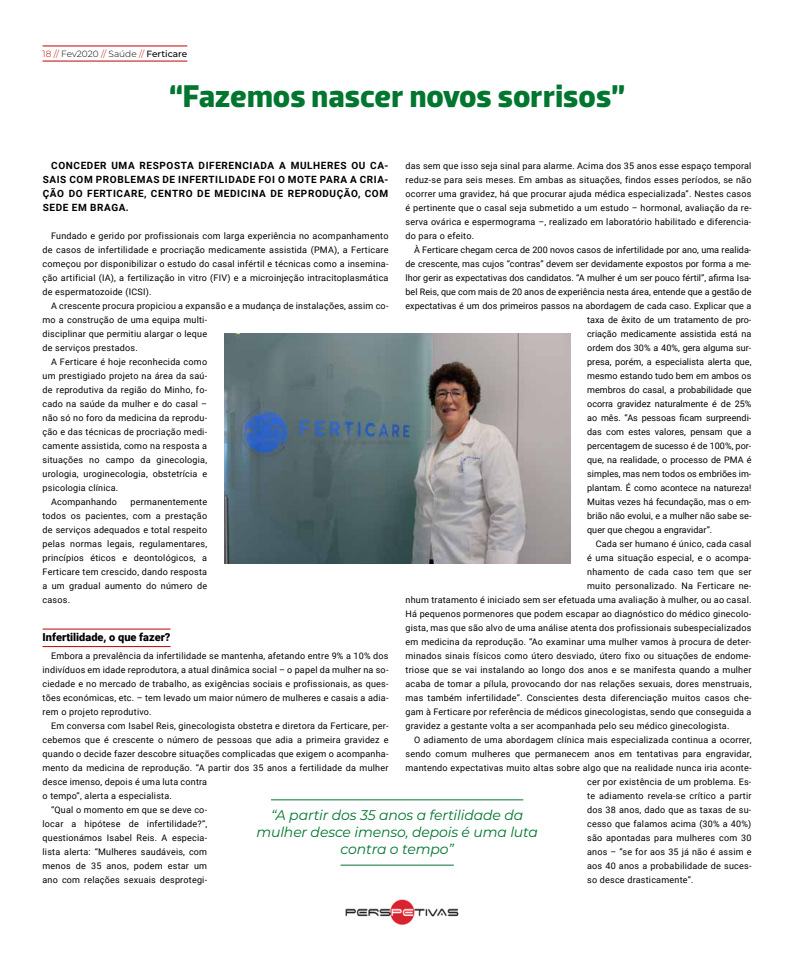
<style>
.page{position:relative;width:794px;height:964px;background:#fff}
.page>*{position:absolute;margin:0;border:0;box-sizing:border-box;transform-origin:0 0}
.t1{font:700 32px "Dobra";color:#00762f}
.t2{font:italic 14px/16.8px "Montserrat";letter-spacing:-.01em;color:#00762f;text-align:center}
.t3{font:900 11px "Roboto";color:#000}
.t4{font:700 10px/14px "Roboto";letter-spacing:.06em;color:#000;text-align:justify}
.t5{font:9px/14px "Roboto";letter-spacing:.025em;color:#000;text-align:justify}
.t6{font:9px "Roboto";letter-spacing:.005em;color:#000}
.t7{font:300 9px "Montserrat";color:#000}
.s1{color:#c00304}
.s2{font-weight:500}
</style>
<div class="page">
<hr style="left:43px;top:61px;width:144px;height:1px;background:#c00304">
<hr style="left:43px;top:46px;width:144px;height:1px;background:#c00304">
<img style="left:345px;top:900px;width:114px;height:25px">
<hr style="left:43px;top:629px;width:127px;height:1px;background:#c00304">
<hr style="left:43px;top:646px;width:127px;height:1px;background:#c00304">
<img style="left:224px;top:333px;width:346px;height:231px">
<hr style="left:271px;top:799px;width:252px;height:1px;background:#00762f">
<hr style="left:340px;top:865px;width:114px;height:1px;background:#00762f">
<p class="t7" style="left:43px;top:48px;width:146px"><span class="s1">18 //</span> Fev2020 <span class="s1">//</span> Saúde <span class="s1">//</span> <span class="s2">Ferticare</span></p>
<h1 class="t1" style="left:169px;top:78px;width:458px">“Fazemos nascer novos sorrisos”</h1>
<p class="t4" style="left:43px;top:158px;width:347px;text-indent:8px">CONCEDER UMA RESPOSTA DIFERENCIADA A MULHERES OU CA-SAIS COM PROBLEMAS DE INFERTILIDADE FOI O MOTE PARA A CRIA-ÇÃO DO FERTICARE, CENTRO DE MEDICINA DE REPRODUÇÃO, COM SEDE EM BRAGA.</p>
<p class="t5" style="left:43px;top:228px;width:347px;text-indent:9px">Fundado e gerido por profissionais com larga experiência no acompanhamento de casos de infertilidade e procriação medicamente assistida (PMA), a Ferticare começou por disponibilizar o estudo do casal infértil e técnicas como a insemina&shy;ção artificial (IA), a fertilização in vitro (FIV) e a microinjeção intracitoplasmática de espermatozoide (ICSI).</p>
<p class="t5" style="left:51px;top:298px;width:339px">A crescente procura propiciou a expansão e a mudança de instalações, assim co-</p>
<p class="t5" style="left:43px;top:312px;width:166px">mo a construção de uma equipa multi-</p>
<p class="t5" style="left:43px;top:326px;width:166px">disciplinar que permitiu alargar o leque</p>
<p class="t5" style="left:43px;top:340px;width:97px">de serviços prestados.</p>
<p class="t5" style="left:51px;top:354px;width:158px">A Ferticare é hoje reconhecida como</p>
<p class="t5" style="left:43px;top:368px;width:166px">um prestigiado projeto na área da saú-</p>
<p class="t5" style="left:43px;top:382px;width:166px">de reprodutiva da região do Minho, fo-</p>
<p class="t5" style="left:43px;top:396px;width:166px">cado na saúde da mulher e do casal –</p>
<p class="t5" style="left:43px;top:410px;width:166px">não só no foro da medicina da reprodu-</p>
<p class="t5" style="left:43px;top:424px;width:166px">ção e das técnicas de procriação medi-</p>
<p class="t5" style="left:43px;top:438px;width:166px">camente assistida, como na resposta a</p>
<p class="t5" style="left:43px;top:452px;width:166px">situações no campo da ginecologia,</p>
<p class="t5" style="left:43px;top:466px;width:166px">urologia, uroginecologia, obstetrícia e</p>
<p class="t5" style="left:43px;top:480px;width:77px">psicologia clínica.</p>
<p class="t5" style="left:51px;top:494px;width:68px">Acompanhando</p>
<p class="t5" style="left:405px;top:158px;width:347px">das sem que isso seja sinal para alarme. Acima dos 35 anos esse espaço temporal reduz-se para seis meses. Em ambas as situações, findos esses períodos, se não ocorrer uma gravidez, há que procurar ajuda médica especializada”. Nestes casos é pertinente que o casal seja submetido a um estudo – hormonal, avaliação da re&shy;serva ovárica e espermograma –, realizado em laboratório habilitado e diferencia&shy;do para o efeito.</p>
<p class="t6" style="left:414px;top:243px;width:339px">À Ferticare chegam cerca de 200 novos casos de infertilidade por ano, uma realida-</p>
<p class="t6" style="left:405px;top:257px;width:347px">de crescente, mas cujos “contras” devem ser devidamente expostos por forma a me-</p>
<p class="t6" style="left:405px;top:271px;width:347px">lhor gerir as expectativas dos candidatos. “A mulher é um ser pouco fértil”, afirma Isa-</p>
<p class="t6" style="left:405px;top:285px;width:347px">bel Reis, que com mais de 20 anos de experiência nesta área, entende que a gestão de</p>
<p class="t6" style="left:405px;top:299px;width:347px">expectativas é um dos primeiros passos na abordagem de cada caso. Explicar que a</p>
<p class="t6" style="left:587px;top:313px;width:166px">taxa de êxito de um tratamento de pro-</p>
<p class="t6" style="left:587px;top:327px;width:166px">criação medicamente assistida está na</p>
<p class="t6" style="left:587px;top:341px;width:166px">ordem dos 30% a 40%, gera alguma sur-</p>
<p class="t6" style="left:587px;top:355px;width:166px">presa, porém, a especialista alerta que,</p>
<p class="t6" style="left:587px;top:369px;width:166px">mesmo estando tudo bem em ambos os</p>
<p class="t6" style="left:587px;top:383px;width:166px">membros do casal, a probabilidade que</p>
<p class="t6" style="left:587px;top:397px;width:166px">ocorra gravidez naturalmente é de 25%</p>
<p class="t6" style="left:587px;top:411px;width:166px">ao mês. “As pessoas ficam surpreendi-</p>
<p class="t6" style="left:587px;top:425px;width:166px">das com estes valores, pensam que a</p>
<p class="t6" style="left:587px;top:439px;width:166px">percentagem de sucesso é de 100%, por-</p>
<p class="t6" style="left:587px;top:453px;width:166px">que, na realidade, o processo de PMA é</p>
<p class="t6" style="left:587px;top:467px;width:166px">simples, mas nem todos os embriões im-</p>
<p class="t6" style="left:587px;top:481px;width:166px">plantam. É como acontece na natureza!</p>
<p class="t6" style="left:587px;top:495px;width:166px">Muitas vezes há fecundação, mas o em-</p>
<p class="t6" style="left:587px;top:509px;width:166px">brião não evolui, e a mulher não sabe se-</p>
<p class="t6" style="left:587px;top:523px;width:127px">quer que chegou a engravidar”.</p>
<p class="t5" style="left:595px;top:536px;width:157px">Cada ser humano é único, cada casal</p>
<p class="t5" style="left:587px;top:550px;width:166px">é uma situação especial, e o acompa-</p>
<p class="t5" style="left:587px;top:564px;width:166px">nhamento de cada caso tem que ser</p>
<p class="t5" style="left:587px;top:578px;width:166px">muito personalizado. Na Ferticare ne-</p>
<p class="t5" style="left:405px;top:592px;width:347px">nhum tratamento é iniciado sem ser efetuada uma avaliação à mulher, ou ao casal.</p>
<p class="t5" style="left:405px;top:606px;width:347px">Há pequenos pormenores que podem escapar ao diagnóstico do médico ginecolo-</p>
<p class="t5" style="left:405px;top:620px;width:347px">gista, mas que são alvo de uma análise atenta dos profissionais subespecializados</p>
<p class="t5" style="left:405px;top:634px;width:347px">em medicina da reprodução. “Ao examinar uma mulher vamos à procura de deter-</p>
<p class="t5" style="left:405px;top:648px;width:347px">minados sinais físicos como útero desviado, útero fixo ou situações de endome-</p>
<p class="t5" style="left:405px;top:662px;width:347px">triose que se vai instalando ao longo dos anos e se manifesta quando a mulher</p>
<p class="t5" style="left:405px;top:676px;width:347px">acaba de tomar a pílula, provocando dor nas relações sexuais, dores menstruais,</p>
<p class="t5" style="left:405px;top:690px;width:347px">mas também infertilidade”. Conscientes desta diferenciação muitos casos che-</p>
<p class="t5" style="left:405px;top:704px;width:347px">gam à Ferticare por referência de médicos ginecologistas, sendo que conseguida a</p>
<p class="t5" style="left:405px;top:718px;width:325px">gravidez a gestante volta a ser acompanhada pelo seu médico ginecologista.</p>
<p class="t5" style="left:414px;top:732px;width:339px">O adiamento de uma abordagem clínica mais especializada continua a ocorrer,</p>
<p class="t5" style="left:405px;top:746px;width:347px">sendo comum mulheres que permanecem anos em tentativas para engravidar,</p>
<p class="t5" style="left:405px;top:760px;width:347px">mantendo expectativas muito altas sobre algo que na realidade nunca iria aconte-</p>
<p class="t5" style="left:587px;top:774px;width:166px">cer por existência de um problema. Es-</p>
<p class="t5" style="left:587px;top:788px;width:166px">te adiamento revela-se crítico a partir</p>
<p class="t5" style="left:587px;top:802px;width:166px">dos 38 anos, dado que as taxas de su-</p>
<p class="t5" style="left:587px;top:816px;width:166px">cesso que falamos acima (30% a 40%)</p>
<p class="t5" style="left:587px;top:830px;width:166px">são apontadas para mulheres com 30</p>
<p class="t5" style="left:587px;top:844px;width:166px">anos – “se for aos 35 já não é assim e</p>
<p class="t5" style="left:587px;top:858px;width:166px">aos 40 anos a probabilidade de suces-</p>
<p class="t5" style="left:587px;top:872px;width:108px">so desce drasticamente”.</p>
<p class="t5" style="left:43px;top:494px;width:166px;text-indent:88px">permanentemente todos os pacientes, com a prestação de serviços adequados e total respeito pelas normas legais, regulamentares, princípios éticos e deontológicos, a Ferticare tem crescido, dando resposta a um gradual aumento do número de casos.</p>
<p class="t3" style="left:43px;top:629px;width:129px">Infertilidade, o que fazer?</p>
<p class="t5" style="left:43px;top:648px;width:347px;text-indent:9px">Embora a prevalência da infertilidade se mantenha, afetando entre 9% a 10% dos indivíduos em idade reprodutora, a atual dinâmica social – o papel da mulher na so&shy;ciedade e no mercado de trabalho, as exigências sociais e profissionais, as ques&shy;tões económicas, etc. – tem levado um maior número de mulheres e casais a adia&shy;rem o projeto reprodutivo.</p>
<p class="t5" style="left:51px;top:718px;width:339px">Em conversa com Isabel Reis, ginecologista obstetra e diretora da Ferticare, per-</p>
<p class="t5" style="left:43px;top:732px;width:347px">cebemos que é crescente o número de pessoas que adia a primeira gravidez e</p>
<p class="t5" style="left:43px;top:746px;width:347px">quando o decide fazer descobre situações complicadas que exigem o acompanha-</p>
<p class="t5" style="left:43px;top:760px;width:347px">mento da medicina de reprodução. “A partir dos 35 anos a fertilidade da mulher</p>
<p class="t5" style="left:43px;top:774px;width:166px">desce imenso, depois é uma luta contra</p>
<p class="t5" style="left:43px;top:788px;width:131px">o tempo”, alerta a especialista.</p>
<p class="t5" style="left:51px;top:802px;width:158px">“Qual o momento em que se deve co-</p>
<p class="t5" style="left:43px;top:816px;width:166px">locar a hipótese de infertilidade?”,</p>
<p class="t5" style="left:43px;top:830px;width:166px">questionámos Isabel Reis. A especia-</p>
<p class="t5" style="left:43px;top:844px;width:166px">lista alerta: “Mulheres saudáveis, com</p>
<p class="t5" style="left:43px;top:858px;width:166px">menos de 35 anos, podem estar um</p>
<p class="t5" style="left:43px;top:872px;width:166px">ano com relações sexuais desprotegi-</p>
<h2 class="t2" style="left:256px;top:806px;width:283px">“A partir dos 35 anos a fertilidade da mulher desce imenso, depois é uma luta contra o tempo”</h2>
</div>
